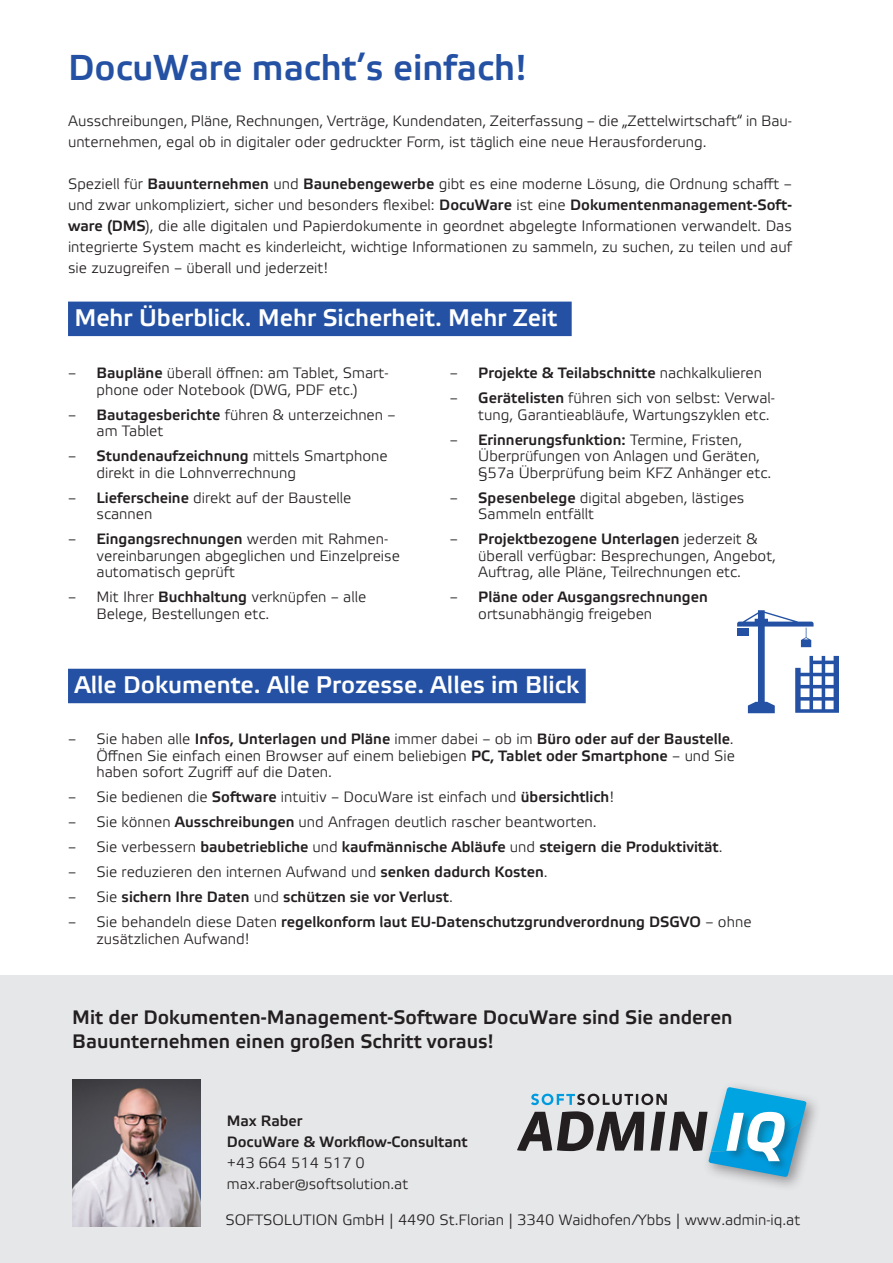
<style>
.page{position:relative;width:893px;height:1263px;background:#fff}
.page>*{position:absolute;margin:0;border:0;box-sizing:border-box;transform-origin:0 0}
.t1{font:700 36px "Elektra Light Pro";color:#2451a3}
.t2{font:700 24px "Elektra Light Pro";color:#fff}
.t3{font:700 19.5px/24px "Elektra Light Pro";color:#231f20}
.t4{font:15px/16.5px "Elektra Light Pro";color:#231f20}
.t5{font:700 15px/16.5px "Elektra Light Pro";color:#231f20}
.s1{font-weight:700}
.s2{color:#2451a3}
.s3{font-weight:400}
</style>
<div class="page">
<div style="left:0;top:976px;width:893px;height:287px;background:#e6e7e9"></div>
<svg style="left:737px;top:610px;width:102px;height:103px"></svg>
<div style="left:702px;top:1080px;width:119px;height:112px;background:#231f20;opacity:.44"></div>
<svg style="left:517px;top:1087px;width:290px;height:90px"></svg>
<div style="left:68px;top:302px;width:504px;height:34px;background:#2451a3"></div>
<div style="left:68px;top:669px;width:518px;height:34px;background:#2451a3"></div>
<img style="left:72px;top:1079px;width:128px;height:147px">
<p class="t1" style="left:68px;top:48px;width:460px">DocuWare macht’s einfach!</p>
<p class="t4" style="left:68px;top:111px;width:725px;line-height:21px">Ausschreibungen, Pläne, Rechnungen, Verträge, Kundendaten, Zeiterfassung – die „Zettelwirtschaft“ in Bau&shy;unternehmen, egal ob in digitaler oder gedruckter Form, ist täglich eine neue Herausforderung.</p>
<p class="t4" style="left:68px;top:174px;width:725px;line-height:21px;text-align:justify">Speziell für <span class="s1">Bauunternehmen</span> und <span class="s1">Baunebengewerbe</span> gibt es eine moderne Lösung, die Ordnung schafft – und zwar unkompliziert, sicher und besonders flexibel: <span class="s1">DocuWare</span> ist eine <span class="s1">Dokumentenmanagement-Soft&shy;ware (DMS</span>), die alle digitalen und Papierdokumente in geordnet abgelegte Informationen verwandelt. Das integrierte System macht es kinderleicht, wichtige Informationen zu sammeln, zu suchen, zu teilen und auf sie zuzugreifen – überall und jederzeit!</p>
<p class="t2" style="left:74px;top:305px;width:499px">Mehr Überblick. Mehr Sicherheit. Mehr Zeit <span class="s2">!</span></p>
<p class="t4" style="left:68px;top:365px;width:322px;text-align:center">– <span class="s1">Baupläne</span> überall öffnen: am Tablet, Smart&shy;phone oder Notebook (DWG, PDF etc.)</p>
<p class="t4" style="left:97px;top:407px;width:301px;text-indent:-28px">– <span class="s1">Bautagesberichte</span> führen &amp; unterzeichnen – am Tablet</p>
<p class="t4" style="left:97px;top:448px;width:293px;text-indent:-28px">– <span class="s1">Stundenaufzeichnung</span> mittels Smartphone direkt in die Lohnverrechnung</p>
<p class="t4" style="left:97px;top:490px;width:256px;text-indent:-28px">– <span class="s1">Lieferscheine</span> direkt auf der Baustelle scannen</p>
<p class="t4" style="left:97px;top:531px;width:305px;text-indent:-28px">– <span class="s1">Eingangsrechnungen</span> werden mit Rahmen&shy;vereinbarungen abgeglichen und Einzelpreise automatisch geprüft</p>
<p class="t4" style="left:97px;top:589px;width:271px;text-indent:-28px">– Mit Ihrer <span class="s1">Buchhaltung</span> verknüpfen – alle<br>Belege, Bestellungen etc.</p>
<p class="t5" style="left:450px;top:365px;width:314px"><span class="s3">–</span> Projekte &amp; Teilabschnitte <span class="s3">nachkalkulieren</span></p>
<p class="t4" style="left:478px;top:390px;width:298px;text-indent:-28px">– <span class="s1">Gerätelisten</span> führen sich von selbst: Verwal&shy;tung, Garantieabläufe, Wartungszyklen etc.</p>
<p class="t4" style="left:478px;top:432px;width:294px;text-indent:-28px">– <span class="s1">Erinnerungsfunktion:</span> Termine, Fristen,<br>Überprüfungen von Anlagen und Geräten, §57a Überprüfung beim KFZ Anhänger etc.</p>
<p class="t4" style="left:478px;top:490px;width:268px;text-indent:-28px">– <span class="s1">Spesenbelege</span> digital abgeben, lästiges<br>Sammeln entfällt</p>
<p class="t4" style="left:478px;top:531px;width:299px;text-indent:-28px">– <span class="s1">Projektbezogene Unterlagen</span> jederzeit &amp; überall verfügbar: Besprechungen, Angebot,<br>Auftrag, alle Pläne, Teilrechnungen etc.</p>
<p class="t5" style="left:478px;top:589px;width:231px;text-indent:-28px"><span class="s3">–</span> Pläne oder Ausgangsrechnungen <span class="s3">ortsunabhängig freigeben</span></p>
<p class="t2" style="left:74px;top:672px;width:506px">Alle Dokumente. Alle Prozesse. Alles im Blick</p>
<p class="t4" style="left:97px;top:731px;width:640px;text-align:justify;text-indent:-28px">– Sie haben alle <span class="s1">Infos, Unterlagen und Pläne</span> immer dabei – ob im <span class="s1">Büro oder auf der Baustelle</span>.<br>Öffnen Sie einfach einen Browser auf einem beliebigen <span class="s1">PC, Tablet oder Smartphone</span> – und Sie haben sofort Zugriff auf die Daten.</p>
<p class="t4" style="left:68px;top:789px;width:548px">– Sie bedienen die <span class="s1">Software</span> intuitiv – DocuWare ist einfach und <span class="s1">übersichtlich</span>!</p>
<p class="t4" style="left:68px;top:814px;width:530px">– Sie können <span class="s1">Ausschreibungen</span> und Anfragen deutlich rascher beantworten.</p>
<p class="t5" style="left:68px;top:839px;width:656px"><span class="s3">– Sie verbessern</span> baubetriebliche <span class="s3">und</span> kaufmännische Abläufe <span class="s3">und</span> steigern die Produktivität<span class="s3">.</span></p>
<p class="t4" style="left:68px;top:864px;width:481px">– Sie reduzieren den internen Aufwand und <span class="s1">senken dadurch Kosten</span>.</p>
<p class="t5" style="left:68px;top:889px;width:386px"><span class="s3">– Sie</span> sichern Ihre Daten <span class="s3">und</span> schützen sie vor Verlust<span class="s3">.</span></p>
<p class="t5" style="left:97px;top:914px;width:656px;text-indent:-28px"><span class="s3">– Sie behandeln diese Daten</span> regelkonform laut EU-Datenschutzgrundverordnung DSGVO <span class="s3">– ohne zusätzlichen Aufwand!</span></p>
<p class="t3" style="left:72px;top:1006px;width:662px">Mit der Dokumenten-Management-Software DocuWare sind Sie anderen<br>Bauunternehmen einen großen Schritt voraus!</p>
<p class="t5" style="left:227px;top:1113px;width:77px">Max Raber</p>
<p class="t5" style="left:227px;top:1134px;width:242px">DocuWare &amp; Workflow-Consultant</p>
<p class="t4" style="left:227px;top:1155px;width:140px">+43 664 514 517 0</p>
<p class="t4" style="left:227px;top:1176px;width:183px">max.raber@softsolution.at</p>
<p class="t4" style="left:225px;top:1212px;width:576px">SOFTSOLUTION GmbH | 4490 St.Florian | 3340 Waidhofen/Ybbs | www.admin-iq.at</p>
</div>
